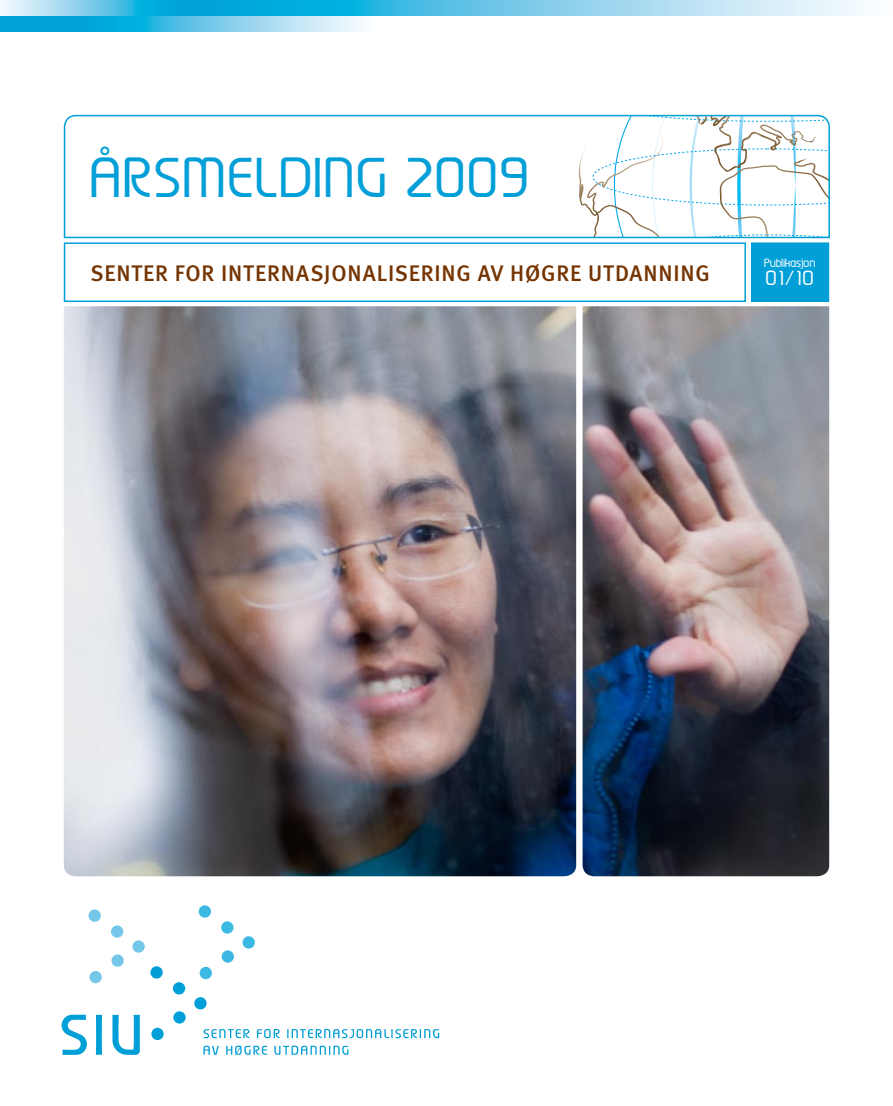
<style>
.page{position:relative;width:893px;height:1106px;background:#fff}
.page>*{position:absolute;margin:0;border:0;box-sizing:border-box;transform-origin:0 0}
.t1{font:49.5px "Prosper";letter-spacing:.01em;color:#009fd7}
.t2{font:22.5px "Meta Medium LF";letter-spacing:.035em;color:#753400}
.t3{font:18px "Prosper";color:#fff}
.t4{font:10.5px "Prosper";letter-spacing:-.005em;color:#fff}
</style>
<div class="page">
<svg style="left:62px;top:1014px;width:25px;height:40px"></svg>
<div style="left:96px;top:1014px;width:6px;height:40px;background:#009fd7"></div>
<svg style="left:112px;top:1014px;width:28px;height:40px"></svg>
<div style="left:132px;top:940px;width:13px;height:12px;background:#74c7e8;border-radius:50%"></div>
<div style="left:111px;top:925px;width:12px;height:12px;background:#74c7e8;border-radius:50%"></div>
<div style="left:89px;top:909px;width:12px;height:12px;background:#74c7e8;border-radius:50%"></div>
<div style="left:111px;top:954px;width:13px;height:12px;background:#74c7e8;border-radius:50%"></div>
<div style="left:89px;top:971px;width:13px;height:12px;background:#74c7e8;border-radius:50%"></div>
<div style="left:243px;top:936px;width:12px;height:12px;background:#3bb9e2;border-radius:50%"></div>
<div style="left:221px;top:921px;width:12px;height:12px;background:#3bb9e2;border-radius:50%"></div>
<div style="left:199px;top:905px;width:12px;height:12px;background:#3bb9e2;border-radius:50%"></div>
<div style="left:222px;top:950px;width:12px;height:12px;background:#3bb9e2;border-radius:50%"></div>
<div style="left:200px;top:966px;width:12px;height:13px;background:#3bb9e2;border-radius:50%"></div>
<div style="left:194px;top:997px;width:13px;height:12px;background:#009fd7;border-radius:50%"></div>
<div style="left:173px;top:982px;width:12px;height:12px;background:#009fd7;border-radius:50%"></div>
<div style="left:150px;top:966px;width:13px;height:12px;background:#009fd7;border-radius:50%"></div>
<div style="left:173px;top:1011px;width:13px;height:12px;background:#009fd7;border-radius:50%"></div>
<div style="left:151px;top:1027px;width:13px;height:13px;background:#009fd7;border-radius:50%"></div>
<svg style="left:204px;top:1029px;width:45px;height:9px"></svg>
<svg style="left:257px;top:1029px;width:23px;height:9px"></svg>
<svg style="left:287px;top:1029px;width:152px;height:9px"></svg>
<svg style="left:203px;top:1045px;width:16px;height:9px"></svg>
<svg style="left:226px;top:1045px;width:41px;height:9px"></svg>
<svg style="left:274px;top:1045px;width:74px;height:9px"></svg>
<div style="left:751px;top:242px;width:78px;height:60px;background:#009fd7"></div>
<svg style="left:63px;top:114px;width:767px;height:125px"></svg>
<div style="left:64px;top:242px;width:682px;height:60px;border:2px solid #009fd7"></div>
<svg style="left:0;top:15px;width:381px;height:16px;background:#5fc4e7"></svg>
<svg style="left:0;top:0;width:863px;height:15px;background:#70cbea"></svg>
<img style="left:64px;top:306px;width:765px;height:570px">
<h1 class="t1" style="left:91px;top:147px;width:441px">ÅRSMELDING 2009</h1>
<p class="t2" style="left:90px;top:260px;width:621px">SENTER FOR INTERNASJONALISERING AV HØGRE UTDANNING</p>
<p class="t4" style="left:764px;top:256px;width:53px">Publikasjon</p>
<p class="t3" style="left:766px;top:267px;width:50px">01/10</p>
</div>
